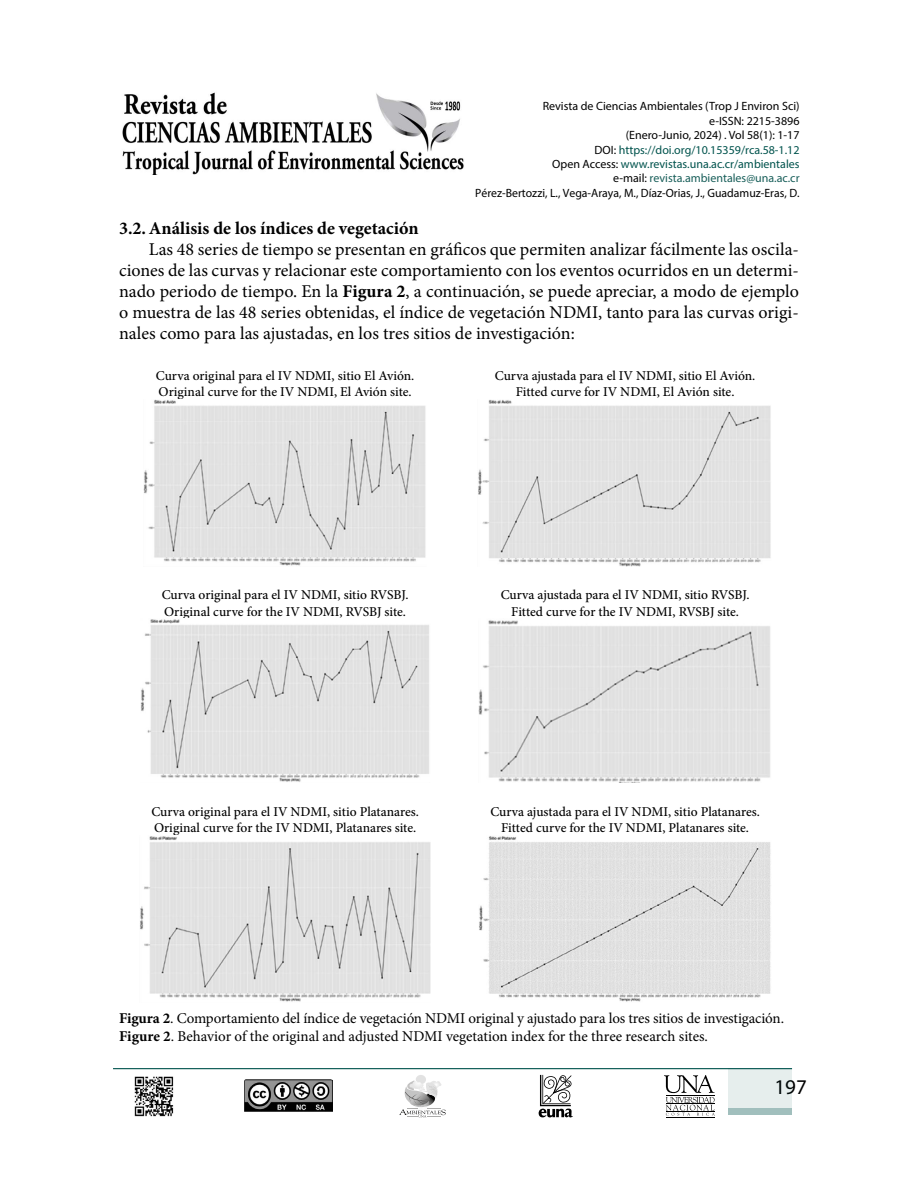
<style>
.page{position:relative;width:918px;height:1188px;background:#fff}
.page>*{position:absolute;margin:0;border:0;box-sizing:border-box;transform-origin:0 0}
.t1{font:21px "Myriad Pro";color:#000}
.t2{font:18px/21px "Minion Pro";color:#000;text-align:justify}
.t3{font:700 18px "Minion Pro";color:#000}
.t4{font:15px/18px "Minion Pro";letter-spacing:-.01em;color:#000}
.t5{font:500 13.5px/16.2px "Minion Pro";color:#000}
.t6{font:12px/14.4px "Myriad Pro";color:#000;text-align:right}
.s1{color:#00534d}
.s2{color:#195f5a}
.s3{font-weight:700}
</style>
<div class="page">
<svg style="left:539px;top:1075px;width:34px;height:42px"></svg>
<div style="left:416px;top:1075px;width:10px;height:9px;background:#e2e2e2;border-radius:50%"></div>
<svg style="left:399px;top:1081px;width:47px;height:36px"></svg>
<hr style="left:666px;top:1117px;width:48px;height:1px;background:#000">
<svg style="left:664px;top:1075px;width:51px;height:41px"></svg>
<hr style="left:113px;top:1068px;width:679px;height:1px;background:#00534d">
<div style="left:729px;top:1068px;width:63px;height:46px;background:#e6eeed"></div>
<div style="left:729px;top:1108px;width:63px;height:6px;background:#a1bfbd"></div>
<img style="left:244px;top:1080px;width:89px;height:31px">
<img style="left:134px;top:1076px;width:40px;height:41px">
<img style="left:122px;top:92px;width:342px;height:83px">
<img style="left:144px;top:399px;width:282px;height:167px">
<img style="left:478px;top:400px;width:293px;height:166px">
<img style="left:140px;top:619px;width:289px;height:163px">
<img style="left:479px;top:620px;width:291px;height:163px">
<img style="left:140px;top:836px;width:291px;height:166px">
<img style="left:479px;top:836px;width:292px;height:166px">
<p class="t6" style="left:475px;top:99px;width:326px">Revista de Ciencias Ambientales (Trop J Environ Sci)<br>e-ISSN: 2215-3896<br>(Enero-Junio, 2024) . Vol 58(1): 1-17<br>DOI: <span class="s1">https://doi.org/10.15359/rca.58-1.12<br></span>Open Access: <span class="s1">www.revistas.una.ac.cr/ambientales<br></span>e-mail: <span class="s2">revista.ambientales@una.ac.cr<br></span>Pérez-Bertozzi, L., Vega-Araya, M., Díaz-Orias, J., Guadamuz-Eras, D.</p>
<h2 class="t3" style="left:119px;top:216px;width:301px">3.2. Análisis de los índices de vegetación</h2>
<p class="t2" style="left:119px;top:239px;width:681px;text-indent:30px">Las 48 series de tiempo se presentan en gráficos que permiten analizar fácilmente las oscila&shy;ciones de las curvas y relacionar este comportamiento con los eventos ocurridos en un determi&shy;nado periodo de tiempo. En la <span class="s3">Figura 2</span>, a continuación, se puede apreciar, a modo de ejemplo o muestra de las 48 series obtenidas, el índice de vegetación NDMI, tanto para las curvas origi&shy;nales como para las ajustadas, en los tres sitios de investigación:</p>
<p class="t5" style="left:156px;top:368px;width:260px">Curva original para el IV NDMI, sitio El Avión.<br>Original curve for the IV NDMI, El Avión site.</p>
<p class="t5" style="left:495px;top:368px;width:262px;text-align:center">Curva ajustada para el IV NDMI, sitio El Avión.<br>Fitted curve for IV NDMI, El Avión site.</p>
<p class="t5" style="left:162px;top:587px;width:248px">Curva original para el IV NDMI, sitio RVSBJ.<br>Original curve for the IV NDMI, RVSBJ site.</p>
<p class="t5" style="left:501px;top:587px;width:250px;text-align:center">Curva ajustada para el IV NDMI, sitio RVSBJ.<br>Fitted curve for the IV NDMI, RVSBJ site.</p>
<p class="t5" style="left:151px;top:804px;width:269px">Curva original para el IV NDMI, sitio Platanares.<br>Original curve for the IV NDMI, Platanares site.</p>
<p class="t5" style="left:490px;top:804px;width:271px;text-align:center">Curva ajustada para el IV NDMI, sitio Platanares.<br>Fitted curve for the IV NDMI, Platanares site.</p>
<p class="t4" style="left:119px;top:1009px;width:667px"><span class="s3">Figura 2</span>. Comportamiento del índice de vegetación NDMI original y ajustado para los tres sitios de investigación.<br><span class="s3">Figure 2</span>. Behavior of the original and adjusted NDMI vegetation index for the three research sites.</p>
<h1 class="t1" style="left:774px;top:1074px;width:34px">197</h1>
</div>
